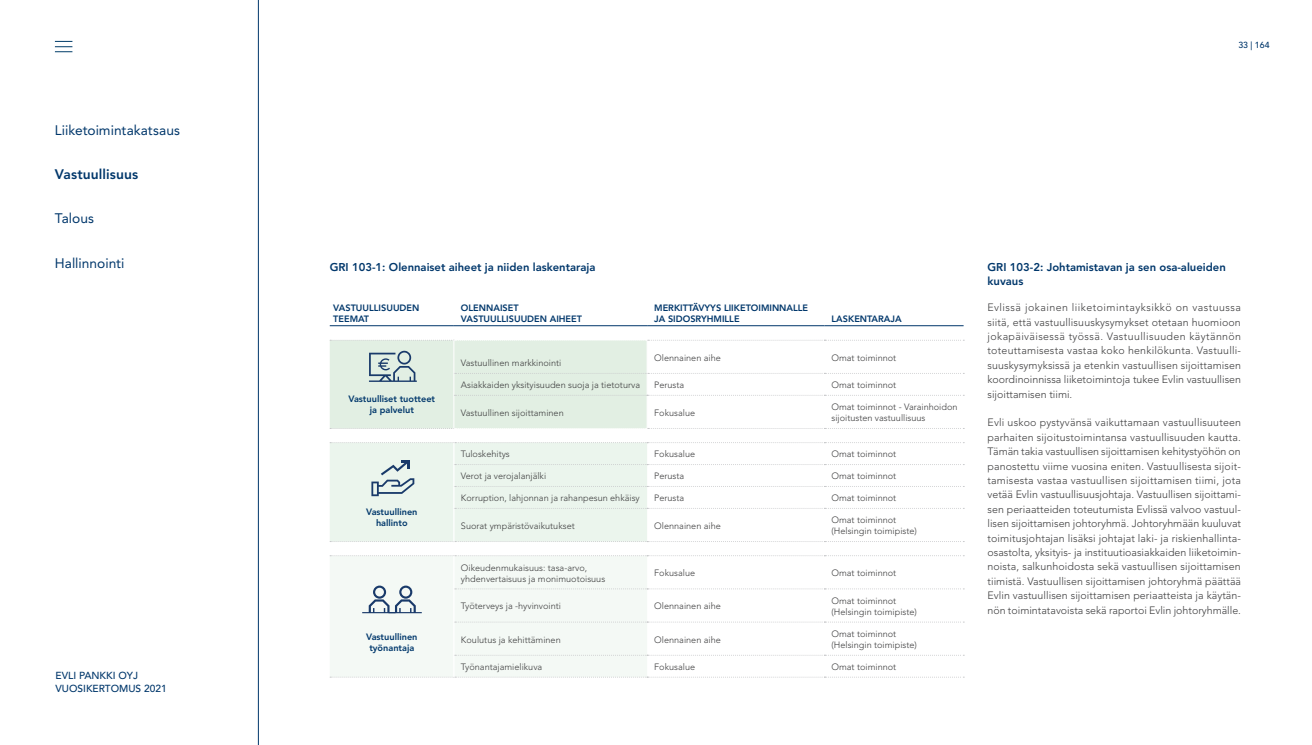
<style>
.page{position:relative;width:1312px;height:745px;background:#fff}
.page>*{position:absolute;margin:0;border:0;box-sizing:border-box;transform-origin:0 0}
.t1{font:13.75px "Avenir LT Std";color:#00376b}
.t2{font:800 13.75px "Avenir LT Std";letter-spacing:.005em;color:#00376b}
.t3{font:800 11.25px/14.4px "Avenir LT Std";color:#00376b}
.leipis_FI{font:300 10.62px/14.4px "Avenir LT Std";color:#3e3e3f;text-align:justify}
.t4{font:500 10.12px/13.2px "Avenir LT Std";color:#00376b}
.taulukko_vas{font:300 9.12px/11.2px "Avenir LT Std";color:#3e3e3f}
.Taulukko_H1{font:800 9.12px/11.2px "Avenir LT Std";color:#00376b}
.taulukko_vas-2{font:800 9.12px/11.2px "Avenir LT Std";color:#00376b;text-align:center}
.t5{font:500 8.75px "Avenir LT Std";color:#00376b}
</style>
<div class="page">
<svg style="left:55px;top:41px;width:17px;height:11px"></svg>
<hr style="left:330px;top:325px;width:124px;height:1px;background:#00376b">
<hr style="left:454px;top:325px;width:193px;height:1px;background:#00376b">
<hr style="left:647px;top:325px;width:177px;height:1px;background:#00376b">
<hr style="left:824px;top:325px;width:139px;height:1px;background:#00376b">
<svg style="left:330px;top:340px;width:634px;height:89px"></svg>
<svg style="left:330px;top:555px;width:634px;height:122px"></svg>
<svg style="left:330px;top:442px;width:634px;height:100px"></svg>
<hr style="left:258px;top:0;width:1px;height:744px;background:#00376b">
<p class="t1" style="left:55px;top:122px;width:126px">Liiketoimintakatsaus</p>
<p class="t2" style="left:55px;top:166px;width:85px">Vastuullisuus</p>
<p class="t1" style="left:55px;top:210px;width:41px">Talous</p>
<p class="t1" style="left:55px;top:255px;width:71px">Hallinnointi</p>
<p class="t4" style="left:55px;top:668px;width:113px">EVLI PANKKI OYJ<br>VUOSIKERTOMUS 2021</p>
<p class="t5" style="left:1237px;top:40px;width:33px">33 | 164</p>
<h3 class="t3" style="left:330px;top:259px;width:267px">GRI 103-1: Olennaiset aiheet ja niiden laskentaraja</h3>
<h1 class="Taulukko_H1" style="left:333px;top:301px;width:88px">VASTUULLISUUDEN<br>TEEMAT</h1>
<h1 class="Taulukko_H1" style="left:461px;top:301px;width:122px">OLENNAISET<br>VASTUULLISUUDEN AIHEET</h1>
<h1 class="Taulukko_H1" style="left:654px;top:301px;width:155px">MERKITTÄVYYS LIIKETOIMINNALLE<br>JA SIDOSRYHMILLE</h1>
<h1 class="Taulukko_H1" style="left:831px;top:313px;width:72px">LASKENTARAJA</h1>
<p class="taulukko_vas-2" style="left:348px;top:393px;width:88px">Vastuulliset tuotteet ja palvelut</p>
<p class="taulukko_vas-2" style="left:366px;top:506px;width:53px">Vastuullinen hallinto</p>
<p class="taulukko_vas-2" style="left:366px;top:630px;width:53px">Vastuullinen työnantaja</p>
<p class="taulukko_vas" style="left:461px;top:357px;width:102px">Vastuullinen markkinointi</p>
<p class="taulukko_vas" style="left:654px;top:351px;width:68px">Olennainen aihe</p>
<p class="taulukko_vas" style="left:831px;top:351px;width:66px">Omat toiminnot</p>
<p class="taulukko_vas" style="left:461px;top:379px;width:180px">Asiakkaiden yksityisuuden suoja ja tietoturva</p>
<p class="taulukko_vas" style="left:654px;top:379px;width:32px">Perusta</p>
<p class="taulukko_vas" style="left:831px;top:379px;width:66px">Omat toiminnot</p>
<p class="taulukko_vas" style="left:461px;top:407px;width:104px">Vastuullinen sijoittaminen</p>
<p class="taulukko_vas" style="left:654px;top:407px;width:42px">Fokusalue</p>
<p class="taulukko_vas" style="left:831px;top:401px;width:127px">Omat toiminnot - Varainhoidon sijoitusten vastuullisuus</p>
<p class="taulukko_vas" style="left:461px;top:448px;width:50px">Tuloskehitys</p>
<p class="taulukko_vas" style="left:654px;top:448px;width:42px">Fokusalue</p>
<p class="taulukko_vas" style="left:831px;top:448px;width:66px">Omat toiminnot</p>
<p class="taulukko_vas" style="left:461px;top:470px;width:87px">Verot ja verojalanjälki</p>
<p class="taulukko_vas" style="left:654px;top:470px;width:32px">Perusta</p>
<p class="taulukko_vas" style="left:831px;top:470px;width:66px">Omat toiminnot</p>
<p class="taulukko_vas" style="left:461px;top:492px;width:180px">Korruption, lahjonnan ja rahanpesun ehkäisy</p>
<p class="taulukko_vas" style="left:654px;top:492px;width:32px">Perusta</p>
<p class="taulukko_vas" style="left:831px;top:492px;width:66px">Omat toiminnot</p>
<p class="taulukko_vas" style="left:461px;top:519px;width:115px">Suorat ympäristövaikutukset</p>
<p class="taulukko_vas" style="left:654px;top:519px;width:68px">Olennainen aihe</p>
<p class="taulukko_vas" style="left:831px;top:514px;width:87px">Omat toiminnot (Helsingin toimipiste)</p>
<p class="taulukko_vas" style="left:461px;top:561px;width:146px">Oikeudenmukaisuus: tasa-arvo, yhdenvertaisuus ja monimuotoisuus</p>
<p class="taulukko_vas" style="left:654px;top:567px;width:42px">Fokusalue</p>
<p class="taulukko_vas" style="left:831px;top:567px;width:66px">Omat toiminnot</p>
<p class="taulukko_vas" style="left:461px;top:600px;width:102px">Työterveys ja -hyvinvointi</p>
<p class="taulukko_vas" style="left:654px;top:600px;width:68px">Olennainen aihe</p>
<p class="taulukko_vas" style="left:831px;top:594px;width:87px">Omat toiminnot (Helsingin toimipiste)</p>
<p class="taulukko_vas" style="left:461px;top:633px;width:101px">Koulutus ja kehittäminen</p>
<p class="taulukko_vas" style="left:654px;top:633px;width:68px">Olennainen aihe</p>
<p class="taulukko_vas" style="left:831px;top:627px;width:87px">Omat toiminnot (Helsingin toimipiste)</p>
<p class="taulukko_vas" style="left:461px;top:661px;width:83px">Työnantajamielikuva</p>
<p class="taulukko_vas" style="left:654px;top:661px;width:42px">Fokusalue</p>
<p class="taulukko_vas" style="left:831px;top:661px;width:66px">Omat toiminnot</p>
<h3 class="t3" style="left:987px;top:259px;width:240px">GRI 103-2: Johtamistavan ja sen osa-alueiden kuvaus</h3>
<p class="leipis_FI" style="left:987px;top:300px;width:255px">Evlissä jokainen liiketoimintayksikkö on vastuussa siitä, että vastuullisuuskysymykset otetaan huomioon jokapäiväisessä työssä. Vastuullisuuden käytännön toteuttamisesta vastaa koko henkilökunta. Vastuulli&shy;suuskysymyksissä ja etenkin vastuullisen sijoittamisen koordinoinnissa liiketoimintoja tukee Evlin vastuullisen sijoittamisen tiimi.</p>
<p class="leipis_FI" style="left:987px;top:415px;width:255px">Evli uskoo pystyvänsä vaikuttamaan vastuullisuuteen parhaiten sijoitustoimintansa vastuullisuuden kautta.<br>Tämän takia vastuullisen sijoittamisen kehitystyöhön on panostettu viime vuosina eniten. Vastuullisesta sijoit&shy;tamisesta vastaa vastuullisen sijoittamisen tiimi, jota vetää Evlin vastuullisuusjohtaja. Vastuullisen sijoittami&shy;sen periaatteiden toteutumista Evlissä valvoo vastuul&shy;lisen sijoittamisen johtoryhmä. Johtoryhmään kuuluvat toimitusjohtajan lisäksi johtajat laki- ja riskienhallinta&shy;osastolta, yksityis- ja instituutioasiakkaiden liiketoimin&shy;noista, salkunhoidosta sekä vastuullisen sijoittamisen tiimistä. Vastuullisen sijoittamisen johtoryhmä päättää Evlin vastuullisen sijoittamisen periaatteista ja käytän&shy;nön toimintatavoista sekä raportoi Evlin johtoryhmälle.</p>
</div>
